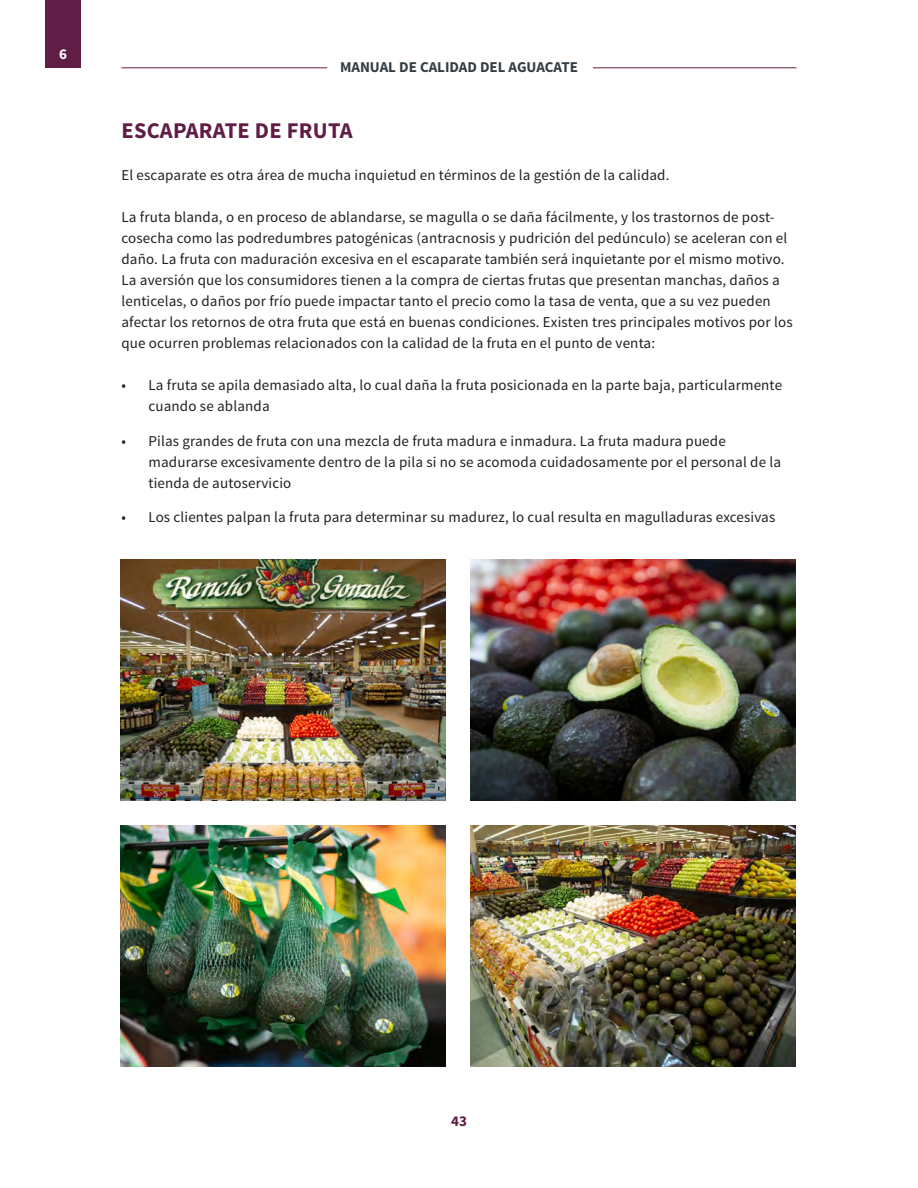
<style>
.page{position:relative;width:918px;height:1188px;background:#fff}
.page>*{position:absolute;margin:0;border:0;box-sizing:border-box;transform-origin:0 0}
.t1{font:700 22.5px "Source Sans Pro";letter-spacing:.01em;color:#601e46}
.t2{font:15px/21px "Source Sans Pro";letter-spacing:.01em;color:#231f20}
.t3{font:700 15px "Source Sans Pro";color:#343d43}
.t4{font:700 15px "Source Sans Pro";color:#601e46}
.t5{font:700 15px "Source Sans Pro";color:#fff}
</style>
<div class="page">
<div style="left:45px;top:0;width:36px;height:68px;background:#601e46"></div>
<hr style="left:593px;top:67px;width:203px;height:1px;background:#601e46">
<hr style="left:122px;top:67px;width:205px;height:1px;background:#601e46">
<img style="left:121px;top:559px;width:325px;height:242px">
<img style="left:471px;top:559px;width:325px;height:242px">
<img style="left:121px;top:825px;width:325px;height:241px">
<img style="left:471px;top:825px;width:325px;height:241px">
<p class="t5" style="left:59px;top:44px;width:9px">6</p>
<p class="t3" style="left:340px;top:58px;width:239px">MANUAL DE CALIDAD DEL AGUACATE</p>
<h1 class="t1" style="left:122px;top:116px;width:233px">ESCAPARATE DE FRUTA</h1>
<p class="t2" style="left:122px;top:165px;width:550px">El escaparate es otra área de mucha inquietud en términos de la gestión de la calidad.</p>
<p class="t2" style="left:122px;top:207px;width:673px">La fruta blanda, o en proceso de ablandarse, se magulla o se daña fácilmente, y los trastornos de post&shy;cosecha como las podredumbres patogénicas (antracnosis y pudrición del pedúnculo) se aceleran con el daño. La fruta con maduración excesiva en el escaparate también será inquietante por el mismo motivo.<br>La aversión que los consumidores tienen a la compra de ciertas frutas que presentan manchas, daños a lenticelas, o daños por frío puede impactar tanto el precio como la tasa de venta, que a su vez pueden afectar los retornos de otra fruta que está en buenas condiciones. Existen tres principales motivos por los que ocurren problemas relacionados con la calidad de la fruta en el punto de venta:</p>
<p class="t2" style="left:148px;top:375px;width:635px;text-indent:-27px">• La fruta se apila demasiado alta, lo cual daña la fruta posicionada en la parte baja, particularmente cuando se ablanda</p>
<p class="t2" style="left:148px;top:431px;width:634px;text-indent:-27px">• Pilas grandes de fruta con una mezcla de fruta madura e inmadura. La fruta madura puede madurarse excesivamente dentro de la pila si no se acomoda cuidadosamente por el personal de la tienda de autoservicio</p>
<p class="t2" style="left:122px;top:507px;width:655px">• Los clientes palpan la fruta para determinar su madurez, lo cual resulta en magulladuras excesivas</p>
<p class="t4" style="left:451px;top:1111px;width:17px">43</p>
</div>
